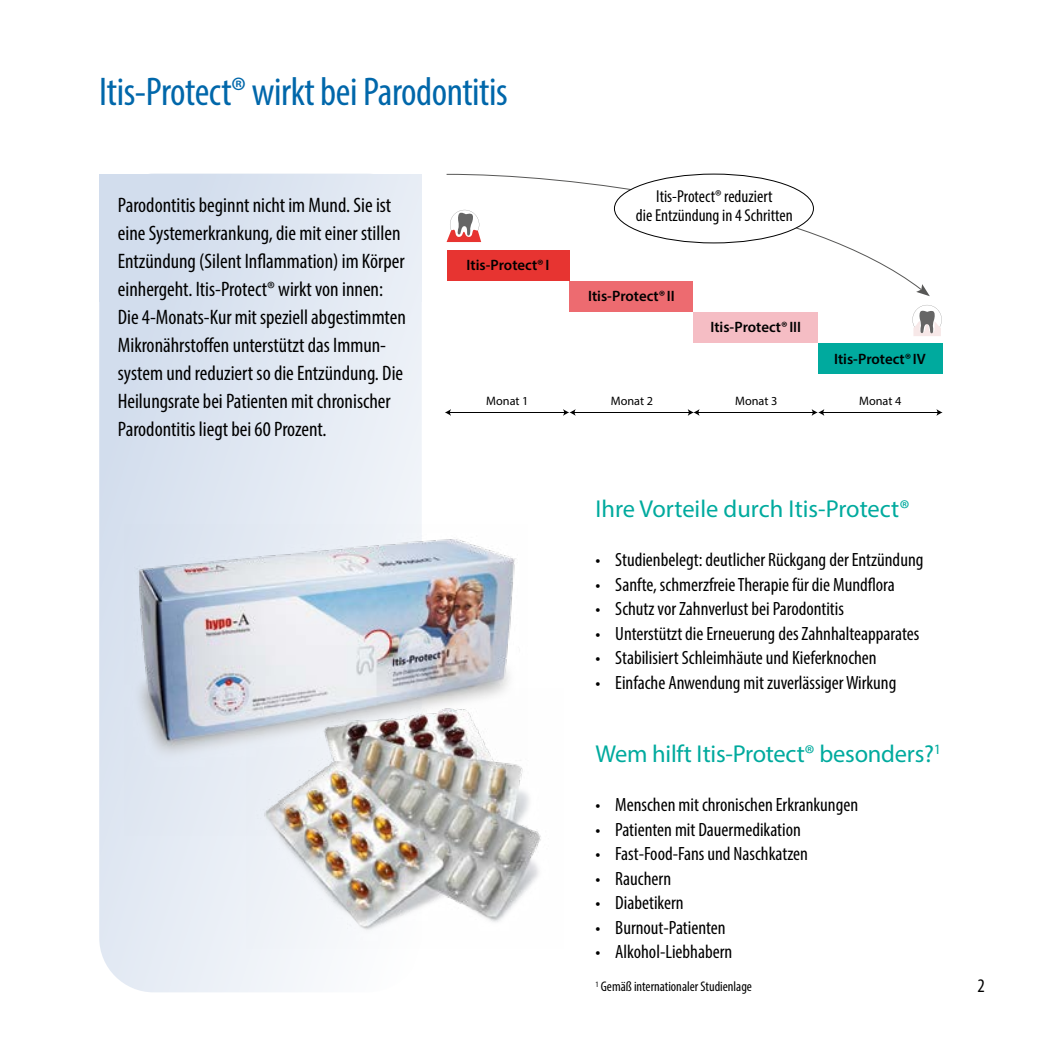
<style>
.page{position:relative;width:1042px;height:1042px;background:#fff}
.page>*{position:absolute;margin:0;border:0;box-sizing:border-box;transform-origin:0 0}
.FT{font:condensed 40.25px "Myriad Pro";letter-spacing:-.01em;color:#0067aa}
.FT-2{font:24.5px "Myriad Pro";letter-spacing:-.01em;color:#00aa9e}
.FT-3{font:condensed 21px/28px "Myriad Pro";color:#000}
.t1{font:condensed 19.25px "Myriad Pro";color:#000}
.FT-4{font:condensed 17.32px "Myriad Pro";color:#000}
.t2{font:600 15.05px "Myriad Pro";color:#000}
.Aufzählung{font:condensed 14px "Myriad Pro";color:#000}
.t3{font:12.25px "Myriad Pro";color:#000}
</style>
<div class="page">
<svg style="left:99px;top:173px;width:477px;height:819px"></svg>
<img style="left:125px;top:524px;width:402px;height:311px">
<img style="left:246px;top:688px;width:317px;height:260px">
<div style="left:569px;top:281px;width:124px;height:31px;background:#ed6b70"></div>
<div style="left:693px;top:312px;width:125px;height:31px;background:#f5bdc4"></div>
<div style="left:818px;top:344px;width:125px;height:30px;background:#00aa9e"></div>
<hr style="left:449px;top:412px;width:116px;height:1px;background:#000">
<svg style="left:445px;top:409px;width:6px;height:7px"></svg>
<hr style="left:574px;top:412px;width:115px;height:1px;background:#000">
<svg style="left:563px;top:409px;width:12px;height:7px"></svg>
<hr style="left:698px;top:412px;width:115px;height:1px;background:#000">
<svg style="left:688px;top:409px;width:11px;height:7px"></svg>
<hr style="left:822px;top:412px;width:116px;height:1px;background:#000">
<svg style="left:811px;top:409px;width:13px;height:7px"></svg>
<svg style="left:936px;top:409px;width:6px;height:7px"></svg>
<svg style="left:912px;top:305px;width:29px;height:31px"></svg>
<svg style="left:446px;top:173px;width:470px;height:118px"></svg>
<svg style="left:916px;top:284px;width:14px;height:12px"></svg>
<div style="left:614px;top:174px;width:199px;height:69px;background:#fff;border-radius:50%"></div>
<p class="FT" style="left:99px;top:67px;width:410px">Itis-Protect® wirkt bei Parodontitis</p>
<p class="FT-3" style="left:118px;top:191px;width:289px">Parodontitis beginnt nicht im Mund. Sie ist eine Systemerkrankung, die mit einer stillen Entzündung (Silent Inflammation) im Körper einhergeht. Itis-Protect® wirkt von innen:<br>Die 4-Monats-Kur mit speziell abgestimmten Mikronährstoffen unterstützt das Immun&shy;system und reduziert so die Entzündung. Die Heilungsrate bei Patienten mit chronischer Parodontitis liegt bei 60 Prozent.</p>
<p class="t2" style="left:467px;top:256px;width:84px">Itis-Protect® I</p>
<p class="FT-4" style="left:656px;top:186px;width:118px">Itis-Protect® reduziert</p>
<p class="FT-4" style="left:636px;top:205px;width:158px">die Entzündung in 4 Schritten</p>
<p class="t2" style="left:588px;top:287px;width:88px">Itis-Protect® II</p>
<p class="t2" style="left:710px;top:317px;width:92px">Itis-Protect® III</p>
<p class="t2" style="left:834px;top:349px;width:93px">Itis-Protect® IV</p>
<p class="t3" style="left:486px;top:393px;width:44px">Monat 1</p>
<p class="t3" style="left:611px;top:393px;width:44px">Monat 2</p>
<p class="t3" style="left:735px;top:393px;width:44px">Monat 3</p>
<p class="t3" style="left:859px;top:393px;width:44px">Monat 4</p>
<p class="FT-2" style="left:595px;top:494px;width:316px">Ihre Vorteile durch Itis-Protect®</p>
<p class="t1" style="left:595px;top:548px;width:329px">• Studienbelegt: deutlicher Rückgang der Entzündung</p>
<p class="t1" style="left:595px;top:572px;width:301px">• Sanfte, schmerzfreie Therapie für die Mundflora</p>
<p class="t1" style="left:595px;top:597px;width:250px">• Schutz vor Zahnverlust bei Parodontitis</p>
<p class="t1" style="left:595px;top:621px;width:325px">• Unterstützt die Erneuerung des Zahnhalteapparates</p>
<p class="t1" style="left:595px;top:646px;width:283px">• Stabilisiert Schleimhäute und Kieferknochen</p>
<p class="t1" style="left:595px;top:670px;width:302px">• Einfache Anwendung mit zuverlässiger Wirkung</p>
<p class="FT-2" style="left:595px;top:739px;width:347px">Wem hilft Itis-Protect® besonders?<sup>1</sup></p>
<p class="t1" style="left:595px;top:793px;width:264px">• Menschen mit chronischen Erkrankungen</p>
<p class="t1" style="left:595px;top:817px;width:207px">• Patienten mit Dauermedikation</p>
<p class="t1" style="left:595px;top:842px;width:214px">• Fast-Food-Fans und Naschkatzen</p>
<p class="t1" style="left:595px;top:866px;width:77px">• Rauchern</p>
<p class="t1" style="left:595px;top:891px;width:90px">• Diabetikern</p>
<p class="t1" style="left:595px;top:915px;width:132px">• Burnout-Patienten</p>
<p class="t1" style="left:595px;top:940px;width:138px">• Alkohol-Liebhabern</p>
<p class="Aufzählung" style="left:595px;top:978px;width:158px"><sup>1</sup> Gemäß internationaler Studienlage</p>
<p class="t1" style="left:977px;top:974px;width:9px">2</p>
</div>
